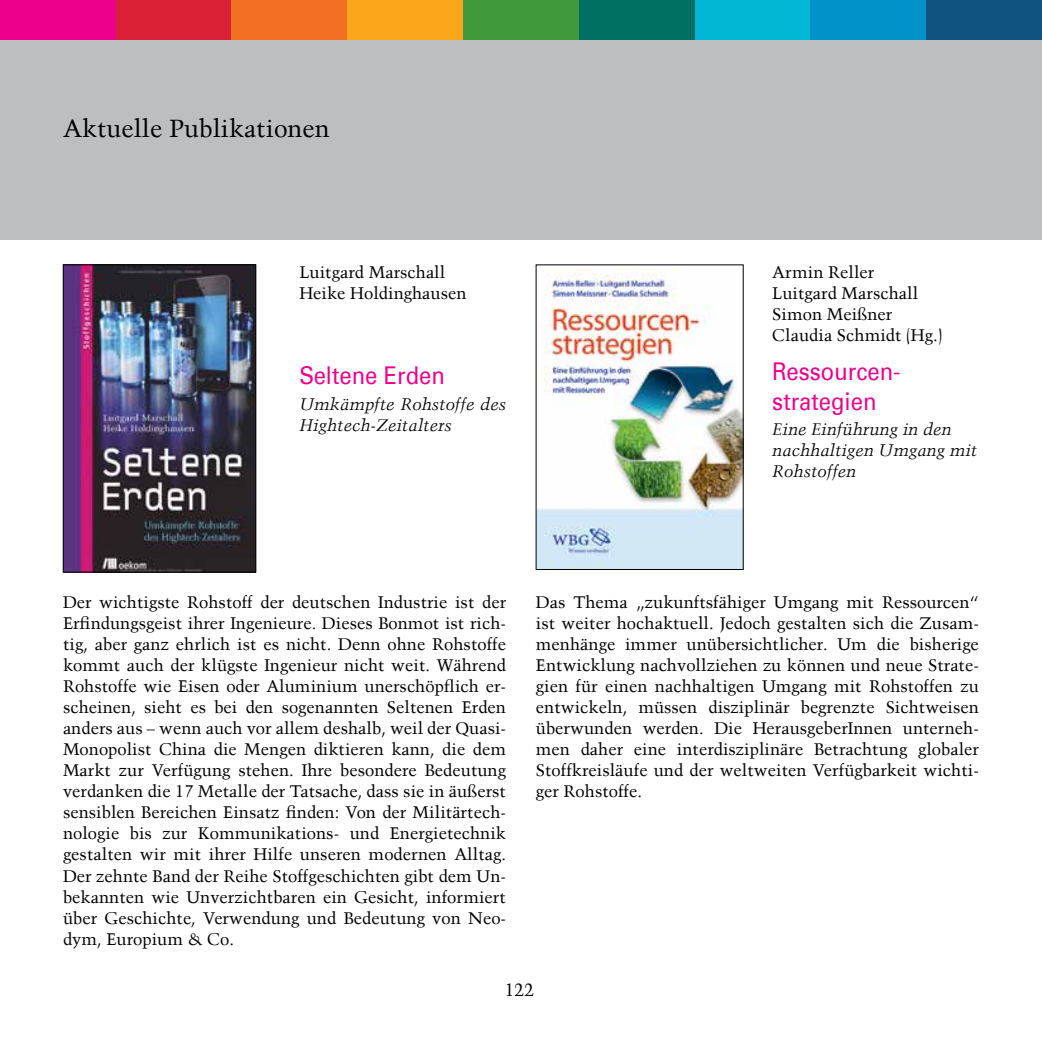
<style>
.page{position:relative;width:1042px;height:1042px;background:#fff}
.page>*{position:absolute;margin:0;border:0;box-sizing:border-box;transform-origin:0 0}
.t1{font:24.5px/29.4px "Univers Com 55 Roman";color:#ec008c;scale:.9 1}
.t2{font:24.5px "Trump Mediaeval LT";color:#000}
.t3{font:17.5px "Trump Mediaeval LT";color:#000}
.t4{font:16.62px/21px "Trump Mediaeval LT";color:#000}
.t5{font:italic 16.62px/21px "Trump Mediaeval LT";color:#000}
</style>
<div class="page">
<div style="left:0;top:0;width:1042px;height:240px;background:#bcbec0"></div>
<div style="left:0;top:0;width:116px;height:40px;background:#ec008c"></div>
<div style="left:116px;top:0;width:115px;height:40px;background:#da2037"></div>
<div style="left:231px;top:0;width:116px;height:40px;background:#f36f21"></div>
<div style="left:347px;top:0;width:116px;height:40px;background:#faa61a"></div>
<div style="left:463px;top:0;width:116px;height:40px;background:#409a3c"></div>
<div style="left:579px;top:0;width:115px;height:40px;background:#007064"></div>
<div style="left:694px;top:0;width:116px;height:40px;background:#00b8d6"></div>
<div style="left:810px;top:0;width:116px;height:40px;background:#0092c8"></div>
<div style="left:926px;top:0;width:116px;height:40px;background:#105380"></div>
<img style="left:538px;top:274px;width:203px;height:294px">
<img style="left:65px;top:267px;width:189px;height:303px">
<div style="left:63px;top:265px;width:193px;height:307px;border:1px solid #000"></div>
<h1 class="t2" style="left:63px;top:113px;width:268px">Aktuelle Publikationen</h1>
<p class="t4" style="left:299px;top:261px;width:169px">Luitgard Marschall<br>Heike Holdinghausen</p>
<h1 class="t1" style="left:299px;top:361px;width:163px">Seltene Erden</h1>
<p class="t5" style="left:299px;top:393px;width:208px">Umkämpfte Rohstoffe des<br>Hightech-Zeitalters</p>
<p class="t4" style="left:772px;top:261px;width:171px">Armin Reller<br>Luitgard Marschall<br>Simon Meißner<br>Claudia Schmidt (Hg.)</p>
<h1 class="t1" style="left:772px;top:357px;width:142px">Ressourcen&shy;strategien</h1>
<p class="t5" style="left:772px;top:419px;width:207px">Eine Einführung in den nachhaltigen Umgang mit<br>Rohstoffen</p>
<p class="t4" style="left:63px;top:592px;width:445px;text-align:justify">Der wichtigste Rohstoff der deutschen Industrie ist der Erfindungsgeist ihrer Ingenieure. Dieses Bonmot ist rich&shy;tig, aber ganz ehrlich ist es nicht. Denn ohne Rohstoffe kommt auch der klügste Ingenieur nicht weit. Während Rohstoffe wie Eisen oder Aluminium unerschöpflich er&shy;scheinen, sieht es bei den sogenannten Seltenen Erden anders aus – wenn auch vor allem deshalb, weil der Quasi-Monopolist China die Mengen diktieren kann, die dem Markt zur Verfügung stehen. Ihre besondere Bedeutung verdanken die 17 Metalle der Tatsache, dass sie in äußerst sensiblen Bereichen Einsatz finden: Von der Militärtech&shy;nologie bis zur Kommunikations- und Energietechnik gestalten wir mit ihrer Hilfe unseren modernen Alltag.<br>Der zehnte Band der Reihe Stoffgeschichten gibt dem Un&shy;bekannten wie Unverzichtbaren ein Gesicht, informiert über Geschichte, Verwendung und Bedeutung von Neo&shy;dym, Europium &amp; Co.</p>
<p class="t4" style="left:536px;top:592px;width:445px;text-align:justify">Das Thema „zukunftsfähiger Umgang mit Ressourcen“ ist weiter hochaktuell. Jedoch gestalten sich die Zusam&shy;menhänge immer unübersichtlicher. Um die bisherige Entwicklung nachvollziehen zu können und neue Strate&shy;gien für einen nachhaltigen Umgang mit Rohstoffen zu entwickeln, müssen disziplinär begrenzte Sichtweisen überwunden werden. Die HerausgeberInnen unterneh&shy;men daher eine interdisziplinäre Betrachtung globaler Stoffkreisläufe und der weltweiten Verfügbarkeit wichti&shy;ger Rohstoffe.</p>
<p class="t3" style="left:505px;top:979px;width:31px">122</p>
</div>
